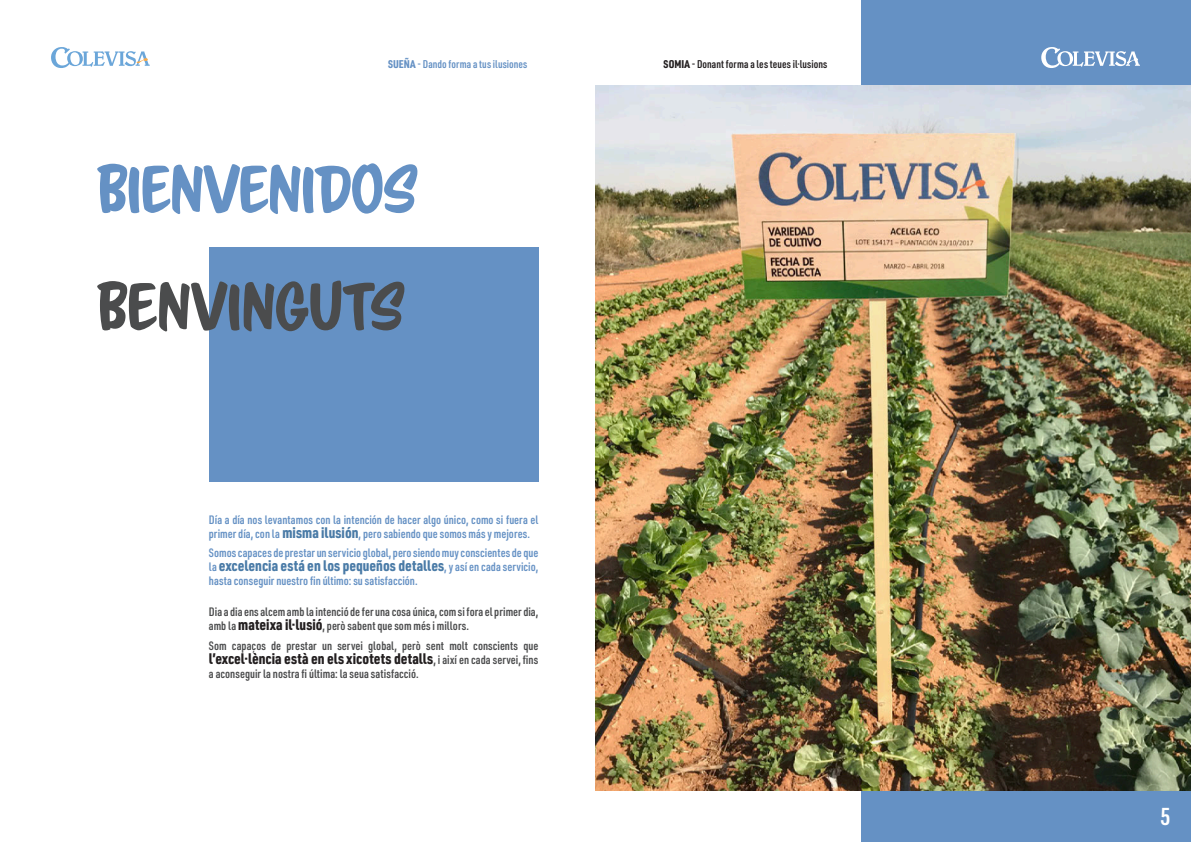
<style>
.page{position:relative;width:1191px;height:842px;background:#fff}
.page>*{position:absolute;margin:0;border:0;box-sizing:border-box;transform-origin:0 0}
.t1{font:59px "Scriptorama Markdown JF";letter-spacing:-.025em;color:#6591c4}
.t2{font:59px "Scriptorama Markdown JF";letter-spacing:-.02em;color:#4b4c4d}
.t3{font:600 24px "URWDIN Cond";color:#fff}
.t4{font:900 15px "URWDIN Cond";letter-spacing:.01em;color:#231f20}
.t5{font:900 15px "URWDIN Cond";letter-spacing:.01em;color:#4a7ba7}
.t6{font:600 12px/14px "URWDIN Cond";color:#6591c4}
.t7{font:600 12px/14px "URWDIN Cond";letter-spacing:.005em;color:#4b4c4d}
.t8{font:600 11px "URWDIN Cond";letter-spacing:.01em;color:#231f20}
.t9{font:600 11px "URWDIN Cond";letter-spacing:.01em;color:#6591c4}
.s1{font-weight:900}
.s2{font-weight:900;font-size:15px;color:#4a7ba7}
.s3{font-weight:600;font-size:12px;color:#6591c4}
.s4{font-weight:900;font-size:15px;color:#231f20}
.s5{font-weight:600;font-size:12px;color:#4b4c4d}
</style>
<div class="page">
<div style="left:861px;top:0;width:330px;height:842px;background:#6591c4"></div>
<img style="left:595px;top:85px;width:596px;height:706px">
<div style="left:209px;top:247px;width:329px;height:234px;background:#6591c4"></div>
<svg style="left:1041px;top:47px;width:99px;height:21px"></svg>
<svg style="left:51px;top:47px;width:99px;height:21px"></svg>
<p class="t9" style="left:388px;top:57px;width:141px"><span class="s1">SUEÑA</span> - Dando forma a tus ilusiones</p>
<p class="t8" style="left:663px;top:57px;width:165px"><span class="s1">SOMIA</span> - Donant forma a les teues il·lusions</p>
<h1 class="t1" style="left:97px;top:151px;width:321px">BIENVENIDOS</h1>
<h1 class="t2" style="left:97px;top:268px;width:308px">BENVINGUTS</h1>
<p class="t6" style="left:209px;top:512px;width:331px">Día a día nos levantamos con la intención de hacer algo único, como si fuera el primer día, con la <span class="s2">misma ilusión</span>, pero sabiendo que somos más y mejores.</p>
<p class="t6" style="left:209px;top:546px;width:331px">Somos capaces de prestar un servicio global, pero siendo muy conscientes de que</p>
<p class="t5" style="left:209px;top:556px;width:331px"><span class="s3">la</span> excelencia está en los pequeños detalles<span class="s3">, y así en cada servicio,</span></p>
<p class="t6" style="left:209px;top:574px;width:210px">hasta conseguir nuestro fin último: su satisfacción.</p>
<p class="t7" style="left:209px;top:605px;width:331px">Dia a dia ens alcem amb la intenció de fer una cosa única, com si fora el primer dia, amb la <span class="s4">mateixa il·lusió</span>, però sabent que som més i millors.</p>
<p class="t7" style="left:209px;top:638px;width:331px">Som capaços de prestar un servei global, però sent molt conscients que</p>
<p class="t4" style="left:209px;top:648px;width:331px">l’excel·lència està en els xicotets detalls<span class="s5">, i així en cada servei, fins</span></p>
<p class="t7" style="left:209px;top:666px;width:211px">a aconseguir la nostra fi última: la seua satisfacció.</p>
<h2 class="t3" style="left:1160px;top:800px;width:12px">5</h2>
</div>
